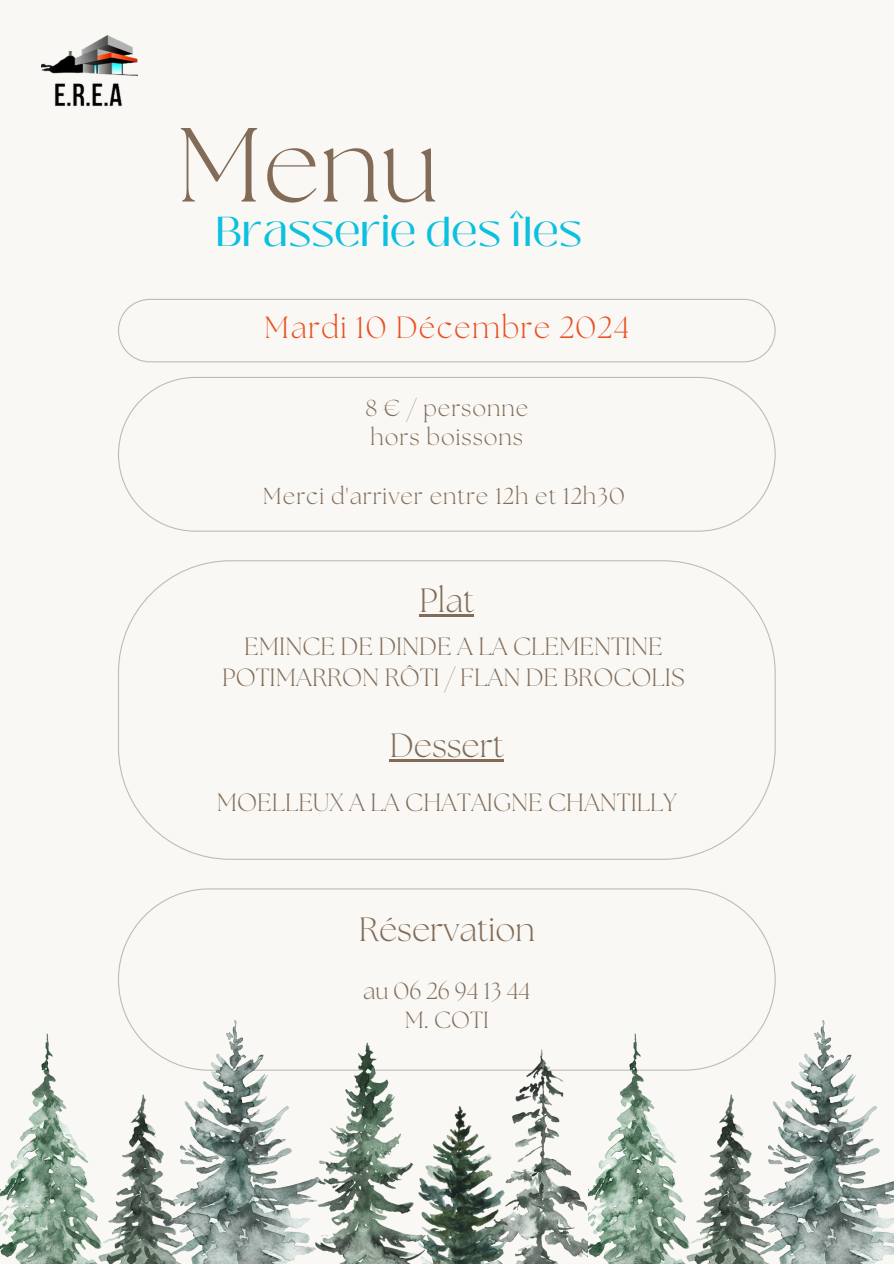
<style>
.page{position:relative;width:894px;height:1264px;background:#fff}
.page>*{position:absolute;margin:0;border:0;box-sizing:border-box;transform-origin:0 0}
.t1{font:300 105px "The Seasons";color:#826c58}
.t2{font:41.7px "Black Mango";color:#0cc0df}
.t3{font:300 33.6px "The Seasons";color:#826c58}
.t4{font:300 30.6px "The Seasons";letter-spacing:.04em;color:#ea5124}
.t5{font:300 24.9px/31.5px "The Seasons";color:#826c58;text-align:center}
.t6{font:300 23.4px "The Seasons";color:#826c58}
.t7{font:300 23.1px "The Seasons";letter-spacing:.04em;color:#826c58}
</style>
<div class="page">
<div style="left:0;top:0;width:893px;height:1263px;background:#f9f8f4"></div>
<svg style="left:118px;top:888px;width:657px;height:132px"></svg>
<svg style="left:118px;top:377px;width:657px;height:154px"></svg>
<img style="left:41px;top:35px;width:96px;height:72px">
<svg style="left:118px;top:299px;width:657px;height:63px"></svg>
<svg style="left:118px;top:560px;width:657px;height:299px"></svg>
<hr style="left:389px;top:759px;width:114px;height:2px;background:#826c58">
<hr style="left:419px;top:614px;width:55px;height:2px;background:#826c58">
<img style="left:0;top:1020px;width:893px;height:243px">
<p class="t1" style="left:176px;top:117px;width:265px">Menu</p>
<p class="t2" style="left:215px;top:200px;width:368px">Brasserie des îles</p>
<h3 class="t4" style="left:264px;top:313px;width:366px">Mardi 10 Décembre 2024</h3>
<h1 class="t7" style="left:365px;top:397px;width:164px">8 € / personne</h1>
<h2 class="t7" style="left:370px;top:427px;width:154px">hors boissons</h2>
<h3 class="t7" style="left:263px;top:485px;width:363px">Merci d'arriver entre 12h et 12h30</h3>
<h3 class="t3" style="left:419px;top:585px;width:56px">Plat</h3>
<h4 class="t5" style="left:222px;top:632px;width:464px">EMINCE DE DINDE A LA CLEMENTINE<br>POTIMARRON RÔTI / FLAN DE BROCOLIS</h4>
<h3 class="t3" style="left:389px;top:729px;width:115px">Dessert</h3>
<h4 class="t5" style="left:217px;top:789px;width:461px">MOELLEUX A LA CHATAIGNE CHANTILLY</h4>
<p class="t3" style="left:358px;top:913px;width:177px">Réservation</p>
<p class="t6" style="left:363px;top:979px;width:169px">au 06 26 94 13 44</p>
<p class="t6" style="left:404px;top:1009px;width:86px">M. COTI</p>
</div>
